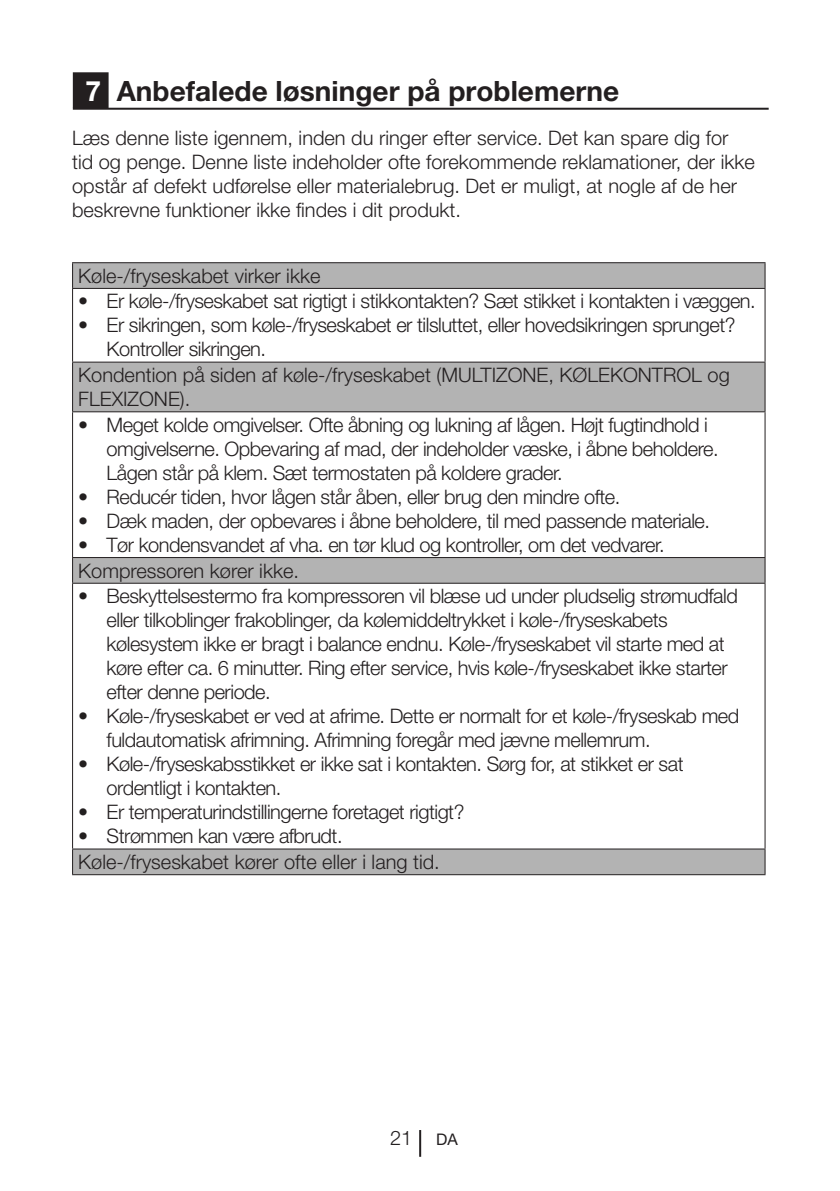
<style>
.page{position:relative;width:840px;height:1191px;background:#fff}
.page>*{position:absolute;margin:0;border:0;box-sizing:border-box;transform-origin:0 0}
.Unite_Baslik__14pt-B{font:700 28px "Helvetica Neue LT Pro";color:#231f20}
.Girintili_Yazi__10pt{font:300 20px/24px "Helvetica Neue LT Pro";letter-spacing:-.025em;color:#231f20}
.Normal_Yazi__10pt{font:300 20px/24px "Helvetica Neue LT Pro";color:#231f20}
.s1{color:#fff}
.s2{font-weight:400;font-size:16px}
</style>
<div class="page">
<hr style="left:419px;top:1130px;width:2px;height:26px;background:#231f20">
<div style="left:74px;top:73px;width:33px;height:34px;background:#231f20"></div>
<div style="left:73px;top:72px;width:35px;height:36px;border:2px solid #231f20"></div>
<hr style="left:73px;top:108px;width:695px;height:2px;background:#231f20">
<svg style="left:73px;top:263px;width:691px;height:611px"></svg>
<svg style="left:72px;top:263px;width:1px;height:25px"></svg>
<svg style="left:764px;top:263px;width:1px;height:25px"></svg>
<hr style="left:72px;top:262px;width:693px;height:1px;background:#231f20">
<hr style="left:72px;top:289px;width:1px;height:72px;background:#231f20">
<hr style="left:764px;top:289px;width:1px;height:72px;background:#231f20">
<hr style="left:72px;top:288px;width:693px;height:1px;background:#231f20">
<hr style="left:72px;top:362px;width:1px;height:49px;background:#231f20">
<hr style="left:764px;top:362px;width:1px;height:49px;background:#231f20">
<hr style="left:72px;top:361px;width:693px;height:1px;background:#231f20">
<hr style="left:72px;top:412px;width:1px;height:145px;background:#231f20">
<hr style="left:764px;top:412px;width:1px;height:145px;background:#231f20">
<hr style="left:72px;top:411px;width:693px;height:1px;background:#231f20">
<svg style="left:72px;top:558px;width:1px;height:25px"></svg>
<svg style="left:764px;top:558px;width:1px;height:25px"></svg>
<hr style="left:72px;top:557px;width:693px;height:1px;background:#231f20">
<hr style="left:72px;top:584px;width:1px;height:264px;background:#231f20">
<hr style="left:764px;top:584px;width:1px;height:264px;background:#231f20">
<hr style="left:72px;top:583px;width:693px;height:1px;background:#231f20">
<svg style="left:72px;top:849px;width:1px;height:25px"></svg>
<svg style="left:764px;top:849px;width:1px;height:25px"></svg>
<hr style="left:72px;top:848px;width:693px;height:1px;background:#231f20">
<hr style="left:72px;top:874px;width:693px;height:1px;background:#231f20">
<p class="Unite_Baslik__14pt-B" style="left:86px;top:74px;width:534px"><span class="s1">7</span> Anbefalede løsninger på problemerne</p>
<p class="Normal_Yazi__10pt" style="left:72px;top:125px;width:684px">Læs denne liste igennem, inden du ringer efter service. Det kan spare dig for<br>tid og penge. Denne liste indeholder ofte forekommende reklamationer, der ikke opstår af defekt udførelse eller materialebrug. Det er muligt, at nogle af de her beskrevne funktioner ikke findes i dit produkt.</p>
<p class="Normal_Yazi__10pt" style="left:78px;top:263px;width:243px">Køle-/fryseskabet virker ikke</p>
<p class="Girintili_Yazi__10pt" style="left:78px;top:289px;width:678px">• Er køle-/fryseskabet sat rigtigt i stikkontakten? Sæt stikket i kontakten i væggen.</p>
<p class="Girintili_Yazi__10pt" style="left:107px;top:313px;width:630px;text-indent:-28px">• Er sikringen, som køle-/fryseskabet er tilsluttet, eller hovedsikringen sprunget?<br>Kontroller sikringen.</p>
<p class="Normal_Yazi__10pt" style="left:78px;top:362px;width:652px">Kondention på siden af køle-/fryseskabet (MULTIZONE, KØLEKONTROL og<br>FLEXIZONE).</p>
<p class="Girintili_Yazi__10pt" style="left:107px;top:412px;width:613px;text-indent:-28px">• Meget kolde omgivelser. Ofte åbning og lukning af lågen. Højt fugtindhold i omgivelserne. Opbevaring af mad, der indeholder væske, i åbne beholdere.<br>Lågen står på klem. Sæt termostaten på koldere grader.</p>
<p class="Girintili_Yazi__10pt" style="left:78px;top:484px;width:543px">• Reducér tiden, hvor lågen står åben, eller brug den mindre ofte.</p>
<p class="Girintili_Yazi__10pt" style="left:78px;top:508px;width:633px">• Dæk maden, der opbevares i åbne beholdere, til med passende materiale.</p>
<p class="Girintili_Yazi__10pt" style="left:78px;top:532px;width:587px">• Tør kondensvandet af vha. en tør klud og kontroller, om det vedvarer.</p>
<p class="Normal_Yazi__10pt" style="left:78px;top:558px;width:222px">Kompressoren kører ikke.</p>
<p class="Girintili_Yazi__10pt" style="left:107px;top:583px;width:632px;text-indent:-28px">• Beskyttelsestermo fra kompressoren vil blæse ud under pludselig strømudfald eller tilkoblinger frakoblinger, da kølemiddeltrykket i køle-/fryseskabets kølesystem ikke er bragt i balance endnu. Køle-/fryseskabet vil starte med at køre efter ca. 6 minutter. Ring efter service, hvis køle-/fryseskabet ikke starter efter denne periode.</p>
<p class="Girintili_Yazi__10pt" style="left:107px;top:703px;width:633px;text-indent:-28px">• Køle-/fryseskabet er ved at afrime. Dette er normalt for et køle-/fryseskab med fuldautomatisk afrimning. Afrimning foregår med jævne mellemrum.</p>
<p class="Girintili_Yazi__10pt" style="left:107px;top:751px;width:578px;text-indent:-28px">• Køle-/fryseskabsstikket er ikke sat i kontakten. Sørg for, at stikket er sat ordentligt i kontakten.</p>
<p class="Girintili_Yazi__10pt" style="left:78px;top:799px;width:387px">• Er temperaturindstillingerne foretaget rigtigt?</p>
<p class="Girintili_Yazi__10pt" style="left:78px;top:823px;width:266px">• Strømmen kan være afbrudt.</p>
<p class="Normal_Yazi__10pt" style="left:78px;top:849px;width:363px">Køle-/fryseskabet kører ofte eller i lang tid.</p>
<p class="Girintili_Yazi__10pt" style="left:390px;top:1125px;width:69px">21 <span class="s2">DA</span></p>
</div>
